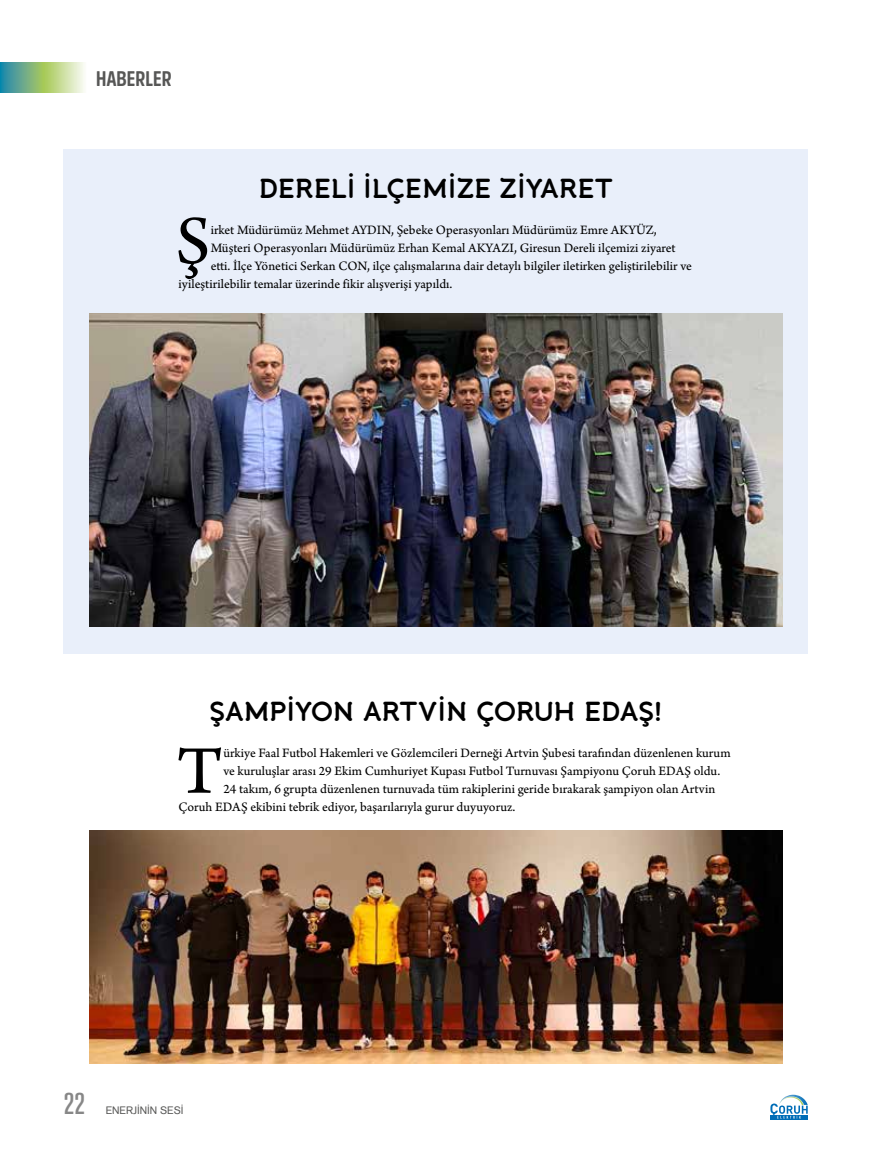
<style>
.page{position:relative;width:893px;height:1149px;background:#fff}
.page>*{position:absolute;margin:0;border:0;box-sizing:border-box;transform-origin:0 0}
.t1{font:71.55px "Arno Pro Sm Text";color:#000}
.t2{font:500 condensed 30px "Akzidenz Grotesk Pro";color:#878787}
.t3{font:700 27px "Banda";letter-spacing:-.015em;color:#000}
.t4{font:700 21px "Amsi Pro Cond";color:#575756}
.t5{font:13.5px "Arno Pro Sm Text";color:#000}
.t6{font:10.5px "Akzidenz Grotesk CE";color:#575756}
</style>
<div class="page">
<div style="left:64px;top:149px;width:744px;height:504px;background:#e9effa"></div>
<img style="left:90px;top:314px;width:692px;height:312px">
<img style="left:90px;top:830px;width:692px;height:233px">
<svg style="left:770px;top:1094px;width:38px;height:24px"></svg>
<svg style="left:0;top:62px;width:84px;height:30px;background:#96c296"></svg>
<h3 class="t4" style="left:96px;top:64px;width:77px">HABERLER</h3>
<h3 class="t3" style="left:258px;top:171px;width:356px">DERELİ İLÇEMİZE ZİYARET</h3>
<h1 class="t1" style="left:175px;top:200px;width:37px">Ş</h1>
<p class="t5" style="left:211px;top:222px;width:448px">irket Müdürümüz Mehmet AYDIN, Şebeke Operasyonları Müdürümüz Emre AKYÜZ,</p>
<p class="t5" style="left:211px;top:240px;width:466px">Müşteri Operasyonları Müdürümüz Erhan Kemal AKYAZI, Giresun Dereli ilçemizi ziyaret</p>
<p class="t5" style="left:211px;top:258px;width:483px">etti. İlçe Yönetici Serkan CON, ilçe çalışmalarına dair detaylı bilgiler iletirken geliştirilebilir ve</p>
<p class="t5" style="left:178px;top:276px;width:276px">iyileştirilebilir temalar üzerinde fikir alışverişi yapıldı.</p>
<h3 class="t3" style="left:209px;top:694px;width:454px">ŞAMPİYON ARTVİN ÇORUH EDAŞ!</h3>
<h1 class="t1" style="left:177px;top:729px;width:48px">T</h1>
<p class="t5" style="left:223px;top:744px;width:509px">ürkiye Faal Futbol Hakemleri ve Gözlemcileri Derneği Artvin Şubesi tarafından düzenlenen kurum</p>
<p class="t5" style="left:223px;top:762px;width:498px">ve kuruluşlar arası 29 Ekim Cumhuriyet Kupası Futbol Turnuvası Şampiyonu Çoruh EDAŞ oldu.</p>
<p class="t5" style="left:223px;top:780px;width:493px">24 takım, 6 grupta düzenlenen turnuvada tüm rakiplerini geride bırakarak şampiyon olan Artvin</p>
<p class="t5" style="left:178px;top:798px;width:339px">Çoruh EDAŞ ekibini tebrik ediyor, başarılarıyla gurur duyuyoruz.</p>
<h2 class="t2" style="left:64px;top:1083px;width:23px">22</h2>
<p class="t6" style="left:106px;top:1102px;width:79px">ENERJİNİN SESİ</p>
</div>
